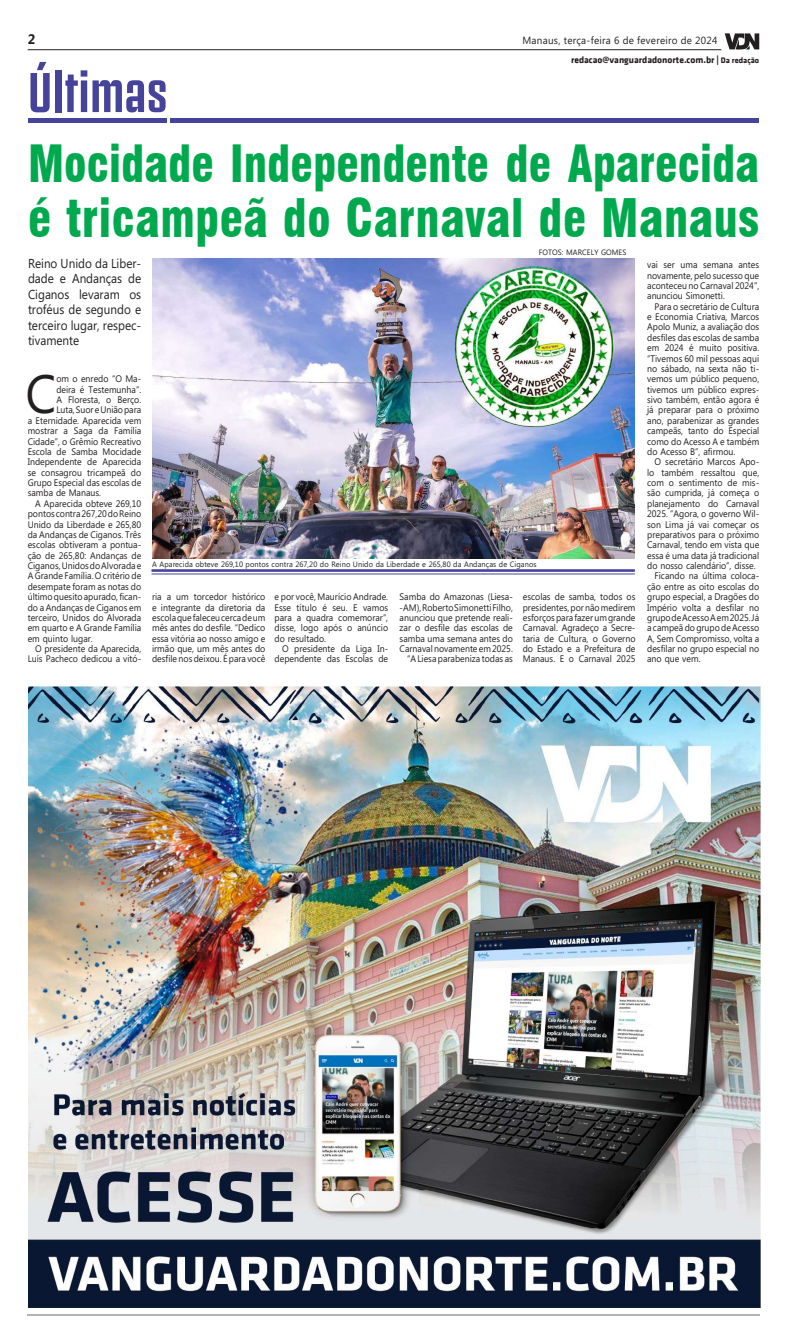
<style>
.page{position:relative;width:787px;height:1340px;background:#fff}
.page>*{position:absolute;margin:0;border:0;box-sizing:border-box;transform-origin:0 0}
.t1{font:700 56.18px "Juventus Fans";color:#46439b}
.t2{font:53.9px "Microsoft Phags Pa";color:#231f20;scale:.92 1}
.t3{font:900 condensed 51.89px "Swiss 721 BT";letter-spacing:.01em;color:#00a94e;scale:.9 1}
.t4{font:900 condensed 50.14px "Swiss 721 BT";color:#00a94e;scale:.9 1}
.t5{font:700 13.83px "Microsoft Phags Pa";color:#231f20;scale:.95 1}
.t6{font:12.95px/15.6px "Microsoft Phags Pa";color:#231f20;text-align:justify;scale:.9 1}
.t7{font:10.41px "Microsoft Phags Pa";letter-spacing:.025em;color:#231f20;scale:.95 1}
.t8{font:9.54px/10.4px "Microsoft Phags Pa";color:#231f20;text-align:justify;scale:.92 1}
.t9{font:700 9.54px "MW Klavika Bd";color:#231f20}
.t10{font:7.79px "Microsoft Phags Pa";letter-spacing:.01em;color:#231f20;scale:.95 1}
.s1{font-size:8.31px}
</style>
<div class="page">
<img style="left:152px;top:258px;width:482px;height:300px">
<hr style="left:28px;top:1313px;width:731px;height:2px;background:#b2b3b7">
<hr style="left:170px;top:119px;width:589px;height:4px;background:#46439b">
<hr style="left:28px;top:119px;width:138px;height:4px;background:#46439b">
<hr style="left:151px;top:569px;width:483px;height:3px;background:#46439b">
<hr style="left:151px;top:573px;width:483px;height:1px;background:#46439b">
<hr style="left:28px;top:49px;width:693px;height:1px;background:#231f20">
<svg style="left:724px;top:33px;width:35px;height:17px"></svg>
<img style="left:29px;top:686px;width:730px;height:621px">
<img style="left:454px;top:266px;width:159px;height:161px">
<h3 class="t5" style="left:28px;top:29px;width:9px">2</h3>
<p class="t7" style="left:522px;top:33px;width:206px">Manaus, terça-feira 6 de fevereiro de 2024</p>
<p class="t9" style="left:571px;top:53px;width:189px">redacao@vanguardadonorte.com.br | <span class="s1">Da redação</span></p>
<h1 class="t1" style="left:28px;top:52px;width:141px">Últimas</h1>
<h3 class="t4" style="left:28px;top:133px;width:813px">Mocidade Independente de Aparecida</h3>
<h3 class="t3" style="left:28px;top:187px;width:813px">é tricampeã do Carnaval de Manaus</h3>
<h3 class="t6" style="left:28px;top:254px;width:127px">Reino Unido da Liber&shy;dade e Andanças de Ciganos levaram os troféus de segundo e terceiro lugar, respec&shy;tivamente</h3>
<h2 class="t2" style="left:25px;top:357px;width:35px">C</h2>
<p class="t8" style="left:56px;top:373px;width:94px">om o enredo “O Ma-</p>
<p class="t8" style="left:56px;top:383px;width:94px">deira é Testemunha”.</p>
<p class="t8" style="left:56px;top:394px;width:94px">A Floresta, o Berço.</p>
<p class="t8" style="left:56px;top:404px;width:94px">Luta, Suor e União para</p>
<p class="t8" style="left:28px;top:415px;width:125px">a Eternidade. Aparecida vem</p>
<p class="t8" style="left:28px;top:425px;width:125px">mostrar a Saga da Família</p>
<p class="t8" style="left:28px;top:435px;width:125px">Cidade”, o Grêmio Recreativo</p>
<p class="t8" style="left:28px;top:446px;width:125px">Escola de Samba Mocidade</p>
<p class="t8" style="left:28px;top:456px;width:125px">Independente de Aparecida</p>
<p class="t8" style="left:28px;top:466px;width:125px">se consagrou tricampeã do</p>
<p class="t8" style="left:28px;top:477px;width:125px">Grupo Especial das escolas de</p>
<p class="t8" style="left:28px;top:487px;width:81px">samba de Manaus.</p>
<p class="t8" style="left:35px;top:498px;width:117px">A Aparecida obteve 269,10</p>
<p class="t8" style="left:28px;top:508px;width:125px">pontos contra 267,20 do Reino</p>
<p class="t8" style="left:28px;top:518px;width:125px">Unido da Liberdade e 265,80</p>
<p class="t8" style="left:28px;top:529px;width:125px">da Andanças de Ciganos. Três</p>
<p class="t8" style="left:28px;top:539px;width:125px">escolas obtiveram a pontua-</p>
<p class="t8" style="left:28px;top:549px;width:125px">ção de 265,80: Andanças de</p>
<p class="t8" style="left:28px;top:560px;width:125px">Ciganos, Unidos do Alvorada e</p>
<p class="t8" style="left:28px;top:570px;width:125px">A Grande Família. O critério de</p>
<p class="t8" style="left:28px;top:580px;width:125px">desempate foram as notas do</p>
<p class="t8" style="left:28px;top:591px;width:125px">último quesito apurado, fican-</p>
<p class="t8" style="left:28px;top:601px;width:125px">do a Andanças de Ciganos em</p>
<p class="t8" style="left:28px;top:612px;width:125px">terceiro, Unidos do Alvorada</p>
<p class="t8" style="left:28px;top:622px;width:125px">em quarto e A Grande Família</p>
<p class="t8" style="left:28px;top:632px;width:72px">em quinto lugar.</p>
<p class="t8" style="left:35px;top:643px;width:117px">O presidente da Aparecida,</p>
<p class="t8" style="left:28px;top:653px;width:125px">Luís Pacheco dedicou a vitó-</p>
<p class="t10" style="left:538px;top:247px;width:94px">FOTOS: MARCELY GOMES</p>
<p class="t10" style="left:152px;top:558px;width:406px">A Aparecida obteve 269,10 pontos contra 267,20 do Reino Unido da Liberdade e 265,80 da Andanças de Ciganos</p>
<p class="t8" style="left:152px;top:591px;width:125px">ria a um torcedor histórico e integrante da diretoria da escola que faleceu cerca de um mês antes do desfile. “Dedico essa vitória ao nosso amigo e irmão que, um mês antes do desfile nos deixou. É para você</p>
<p class="t8" style="left:274px;top:591px;width:125px">e por você, Maurício Andrade.<br>Esse título é seu. E vamos para a quadra comemorar”, disse, logo após o anúncio do resultado.</p>
<p class="t8" style="left:274px;top:643px;width:125px;text-align:right">O presidente da Liga In&shy;dependente das Escolas de</p>
<p class="t8" style="left:399px;top:591px;width:125px;text-align:right">Samba do Amazonas (Liesa--AM), Roberto Simonetti Filho, anunciou que pretende reali&shy;zar o desfile das escolas de samba uma semana antes do<br>Carnaval novamente em 2025. “A Liesa parabeniza todas as</p>
<p class="t8" style="left:522px;top:591px;width:124px">escolas de samba, todos os presidentes, por não medirem esforços para fazer um grande Carnaval. Agradeço a Secre&shy;taria de Cultura, o Governo do Estado e a Prefeitura de Manaus. E o Carnaval 2025</p>
<p class="t8" style="left:647px;top:259px;width:123px">vai ser uma semana antes novamente, pelo sucesso que aconteceu no Carnaval 2024”, anunciou Simonetti.</p>
<p class="t8" style="left:647px;top:300px;width:123px;text-indent:7px">Para o secretário de Cultura e Economia Criativa, Marcos Apolo Muniz, a avaliação dos desfiles das escolas de samba em 2024 é muito positiva. “Tivemos 60 mil pessoas aqui no sábado, na sexta não ti&shy;vemos um público pequeno, tivemos um público expres&shy;sivo também, então agora é já preparar para o próximo ano, parabenizar as grandes campeãs, tanto do Especial como do Acesso A e também do Acesso B”, afirmou.</p>
<p class="t8" style="left:654px;top:456px;width:115px">O secretário Marcos Apo-</p>
<p class="t8" style="left:647px;top:466px;width:123px">lo também ressaltou que,</p>
<p class="t8" style="left:647px;top:477px;width:123px">com o sentimento de mis-</p>
<p class="t8" style="left:647px;top:487px;width:123px">são cumprida, já começa o</p>
<p class="t8" style="left:647px;top:498px;width:123px">planejamento do Carnaval</p>
<p class="t8" style="left:647px;top:508px;width:123px">2025. “Agora, o governo Wil-</p>
<p class="t8" style="left:647px;top:518px;width:123px">son Lima já vai começar os</p>
<p class="t8" style="left:647px;top:529px;width:123px">preparativos para o próximo</p>
<p class="t8" style="left:647px;top:539px;width:123px">Carnaval, tendo em vista que</p>
<p class="t8" style="left:647px;top:549px;width:123px">essa é uma data já tradicional</p>
<p class="t8" style="left:647px;top:560px;width:119px">do nosso calendário”, disse.</p>
<p class="t8" style="left:654px;top:570px;width:115px">Ficando na última coloca-</p>
<p class="t8" style="left:647px;top:580px;width:123px">ção entre as oito escolas do</p>
<p class="t8" style="left:647px;top:591px;width:123px">grupo especial, a Dragões do</p>
<p class="t8" style="left:647px;top:601px;width:123px">Império volta a desfilar no</p>
<p class="t8" style="left:647px;top:612px;width:123px">grupo de Acesso A em 2025. Já</p>
<p class="t8" style="left:647px;top:622px;width:123px">a campeã do grupo de Acesso</p>
<p class="t8" style="left:647px;top:632px;width:123px">A, Sem Compromisso, volta a</p>
<p class="t8" style="left:647px;top:643px;width:123px">desfilar no grupo especial no</p>
<p class="t8" style="left:647px;top:653px;width:60px">ano que vem.</p>
</div>
